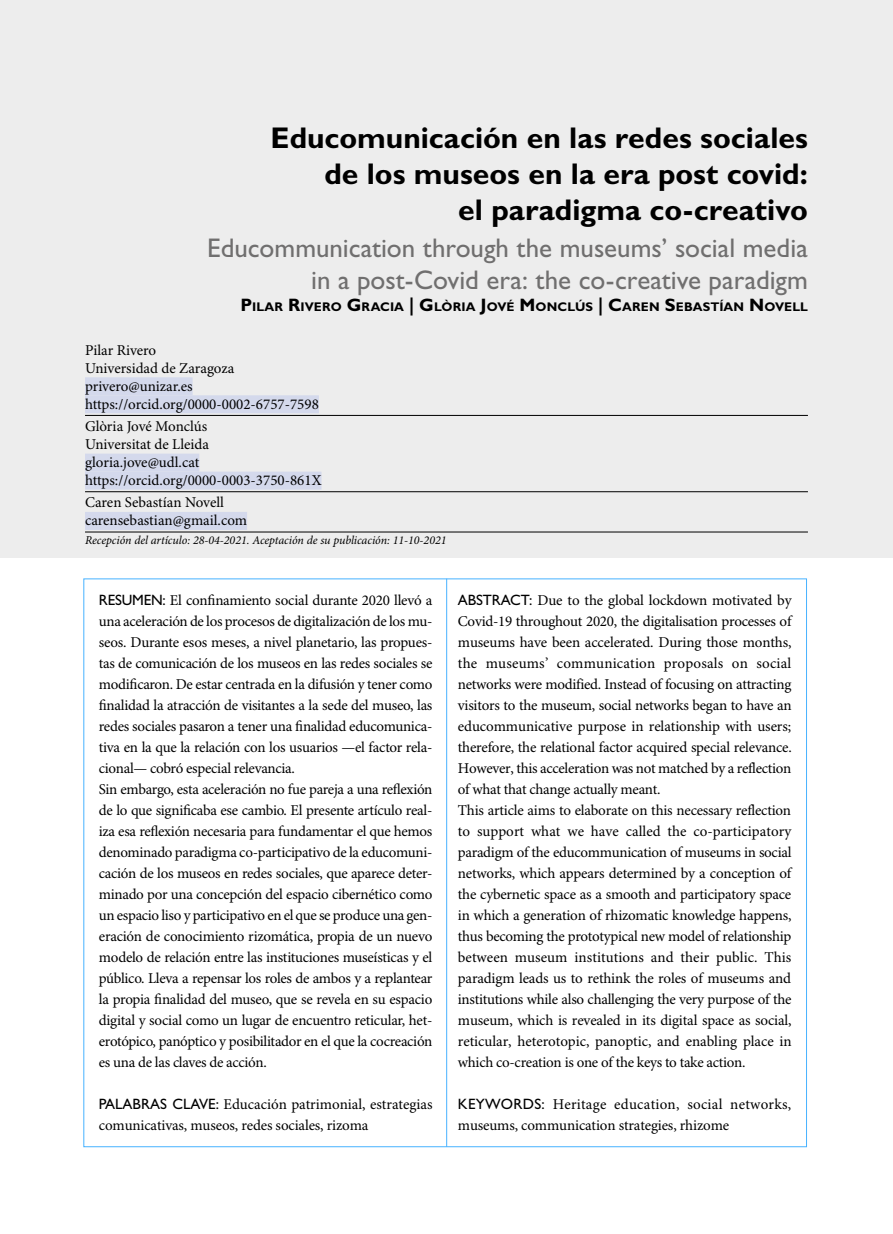
<style>
.page{position:relative;width:893px;height:1234px;background:#fff}
.page>*{position:absolute;margin:0;border:0;box-sizing:border-box;transform-origin:0 0}
.t1{font:700 30px/36px "Gill Sans Std";color:#000;text-align:right}
.t2{font:27px/32.4px "Gill Sans Std";color:#706f6f;text-align:right}
.t3{font:15px/21px "Minion Pro";letter-spacing:-.015em;color:#000}
.t4{font:700 12.6px "Gill Sans Std";letter-spacing:.005em;color:#000}
.t5{font:italic 12px "Minion Pro";letter-spacing:-.005em;color:#000}
.s1{font-size:18px}
.s2{font-family:"Gill Sans Std"}
</style>
<div class="page">
<div style="left:0;top:0;width:893px;height:557px;background:#ededed"></div>
<div style="left:85px;top:377px;width:108px;height:18px;background:#d4d9ec"></div>
<hr style="left:85px;top:415px;width:723px;height:1px;background:#000">
<div style="left:85px;top:395px;width:234px;height:18px;background:#d4d9ec"></div>
<div style="left:85px;top:453px;width:114px;height:18px;background:#d4d9ec"></div>
<hr style="left:85px;top:491px;width:723px;height:1px;background:#000">
<div style="left:85px;top:471px;width:236px;height:18px;background:#d4d9ec"></div>
<hr style="left:85px;top:531px;width:723px;height:1px;background:#000">
<div style="left:85px;top:512px;width:162px;height:18px;background:#d4d9ec"></div>
<hr style="left:446px;top:578px;width:1px;height:568px;background:#47b2ff">
<h1 class="t1" style="left:271px;top:120px;width:539px">Educomunicación en las redes sociales de los museos en la era post covid:<br>el paradigma co-creativo</h1>
<h2 class="t2" style="left:207px;top:232px;width:602px">Educommunication through the museums’ social media in a post-Covid era: the co-creative paradigm</h2>
<p class="t4" style="left:240px;top:299px;width:569px"><span class="s1">P</span>ILAR <span class="s1">R</span>IVERO <span class="s1">G</span>RACIA <span class="s1">| G</span>LÒRIA <span class="s1">J</span>OVÉ <span class="s1">M</span>ONCLÚS <span class="s1">| C</span>AREN <span class="s1">S</span>EBASTÍAN <span class="s1">N</span> OVELL</p>
<p class="t3" style="left:85px;top:341px;width:235px;line-height:18px">Pilar Rivero<br>Universidad de Zaragoza privero@unizar.es https://orcid.org/0000-0002-6757-7598</p>
<p class="t3" style="left:85px;top:418px;width:238px;line-height:18px">Glòria Jové Monclús<br>Universitat de Lleida gloria.jove@udl.cat https://orcid.org/0000-0003-3750-861X</p>
<p class="t3" style="left:85px;top:494px;width:164px;line-height:18px">Caren Sebastían Novell carensebastian@gmail.com</p>
<p class="t5" style="left:85px;top:533px;width:363px">Recepción del artículo: 28-04-2021. Aceptación de su publicación: 11-10-2021</p>
<p class="t3" style="left:99px;top:590px;width:335px"><span class="s2">RESUMEN:</span> El confinamiento social durante 2020 llevó a una aceleración de los procesos de digitalización de los mu&shy;seos. Durante esos meses, a nivel planetario, las propues&shy;tas de comunicación de los museos en las redes sociales se modificaron. De estar centrada en la difusión y tener como finalidad la atracción de visitantes a la sede del museo, las redes sociales pasaron a tener una finalidad educomunica&shy;tiva en la que la relación con los usuarios —el factor rela&shy;cional— cobró especial relevancia.<br>Sin embargo, esta aceleración no fue pareja a una reflexión de lo que significaba ese cambio. El presente artículo real&shy;iza esa reflexión necesaria para fundamentar el que hemos denominado paradigma co-participativo de la educomuni&shy;cación de los museos en redes sociales, que aparece deter&shy;minado por una concepción del espacio cibernético como un espacio liso y participativo en el que se produce una gen&shy;eración de conocimiento rizomática, propia de un nuevo modelo de relación entre las instituciones museísticas y el público. Lleva a repensar los roles de ambos y a replantear la propia finalidad del museo, que se revela en su espacio digital y social como un lugar de encuentro reticular, het&shy;erotópico, panóptico y posibilitador en el que la cocreación es una de las claves de acción.</p>
<p class="t3" style="left:99px;top:1094px;width:335px"><span class="s2">PALABRAS CLAVE:</span> Educación patrimonial, estrategias comunicativas, museos, redes sociales, rizoma</p>
<p class="t3" style="left:458px;top:590px;width:335px"><span class="s2">ABSTRACT:</span> Due to the global lockdown motivated by Covid-19 throughout 2020, the digitalisation processes of museums have been accelerated. During those months, the museums’ communication proposals on social networks were modified. Instead of focusing on attracting visitors to the museum, social networks began to have an educommunicative purpose in relationship with users; therefore, the relational factor acquired special relevance.<br>However, this acceleration was not matched by a reflection of what that change actually meant.<br>This article aims to elaborate on this necessary reflection to support what we have called the co-participatory paradigm of the educommunication of museums in social networks, which appears determined by a conception of the cybernetic space as a smooth and participatory space in which a generation of rhizomatic knowledge happens, thus becoming the prototypical new model of relationship between museum institutions and their public. This paradigm leads us to rethink the roles of museums and institutions while also challenging the very purpose of the museum, which is revealed in its digital space as social, reticular, heterotopic, panoptic, and enabling place in which co-creation is one of the keys to take action.</p>
<p class="t3" style="left:458px;top:1094px;width:335px"><span class="s2">KEYWORDS:</span> Heritage education, social networks, museums, communication strategies, rhizome</p>
</div>
